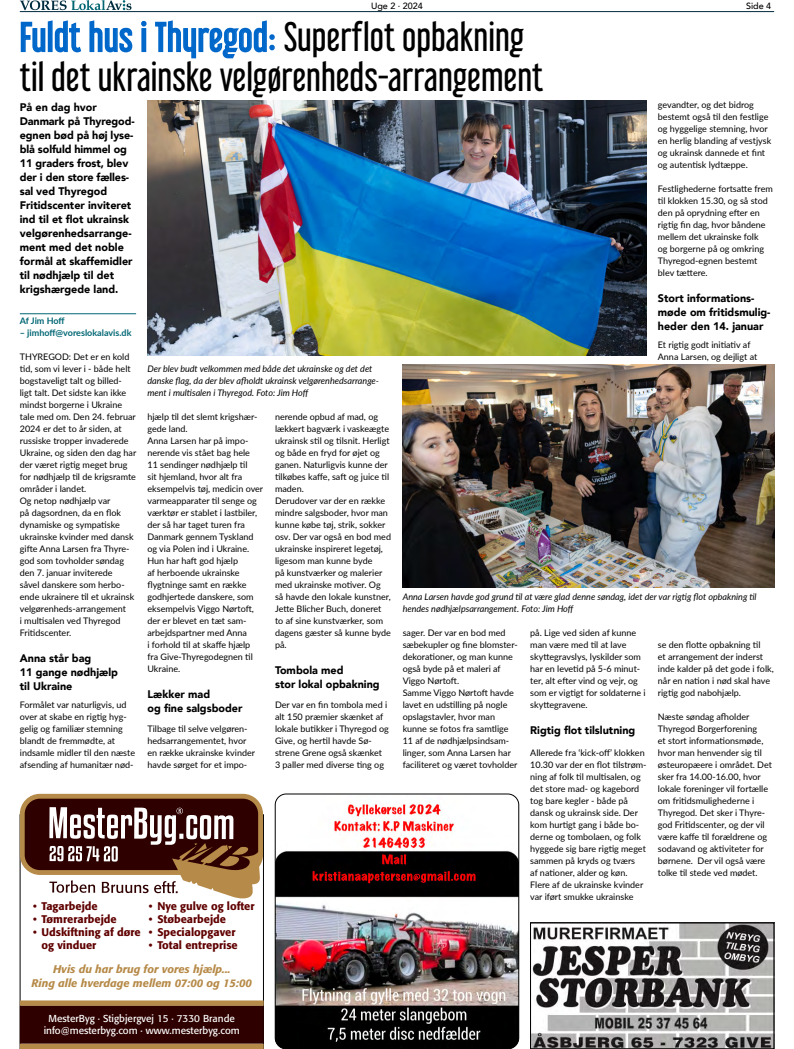
<style>
.page{position:relative;width:794px;height:1049px;background:#fff}
.page>*{position:absolute;margin:0;border:0;box-sizing:border-box;transform-origin:0 0}
.t1{font:36.7px/39.8px "Libel Suit Rg";color:#000}
.t2{font:900 11px/14px "Avenir";color:#000}
.t3{font:500 11px/13px "Formata";color:#600000}
.t4{font:italic 500 11px/14px "Formata";color:#b68a48;text-align:center}
.t5{font:10px/12px "Formata";color:#fff;text-align:center}
.t6{font:9px/12px "Lato";color:#000}
.t7{font:italic 9px/12px "Lato";color:#000}
.t8{font:700 9px "Lato";color:#006774}
.t9{font:500 9px "Avenir";color:#000}
.s1{color:#0067ca}
</style>
<div class="page">
<svg style="left:20px;top:0;width:111px;height:10px"></svg>
<hr style="left:20px;top:11px;width:754px;height:1px;background:#002a3e">
<svg style="left:20px;top:1000px;width:244px;height:49px;background:#4e2113"></svg>
<svg style="left:20px;top:794px;width:243px;height:105px"></svg>
<img style="left:532px;top:925px;width:240px;height:122px">
<div style="left:530px;top:923px;width:244px;height:126px;border:1px solid #000"></div>
<img style="left:275px;top:794px;width:244px;height:255px">
<div style="left:275px;top:794px;width:244px;height:255px;border:1px solid #000;border-radius:11px"></div>
<hr style="left:20px;top:313px;width:116px;height:1px;background:#006774">
<img style="left:147px;top:100px;width:499px;height:255px">
<img style="left:403px;top:365px;width:371px;height:223px">
<p class="t9" style="left:371px;top:-2px;width:53px">Uge 2 · 2024</p>
<p class="t9" style="left:746px;top:-2px;width:27px">Side 4</p>
<h1 class="t1" style="left:20px;top:13px;width:525px"><span class="s1">Fuldt hus i Thyregod:</span> Superflot opbakning til det ukrainske velgørenheds-arrangement</h1>
<p class="t2" style="left:20px;top:100px;width:116px">På en dag hvor<br>Danmark på Thyregod&shy;egnen bød på høj lyse&shy;blå solfuld himmel og<br>11 graders frost, blev der i den store fælles&shy;sal ved Thyregod<br>Fritidscenter inviteret ind til et flot ukrainsk velgørenhedsarrange&shy;ment med det noble formål at skaffemidler til nødhjælp til det krigshærgede land.</p>
<p class="t8" style="left:20px;top:314px;width:46px">Af Jim Hoff</p>
<p class="t8" style="left:20px;top:326px;width:113px">– jimhoff@voreslokalavis.dk</p>
<p class="t6" style="left:20px;top:350px;width:118px">THYREGOD: Det er en kold tid, som vi lever i - både helt bogstaveligt talt og billed&shy;ligt talt. Det sidste kan ikke mindst borgerne i Ukraine tale med om. Den 24. februar<br>2024 er det to år siden, at russiske tropper invaderede<br>Ukraine, og siden den dag har der været rigtig meget brug for nødhjælp til de krigsramte områder i landet.<br>Og netop nødhjælp var<br>på dagsordnen, da en flok dynamiske og sympatiske ukrainske kvinder med dansk gifte Anna Larsen fra Thyre&shy;god som tovholder søndag den 7. januar inviterede<br>såvel danskere som herbo&shy;ende ukrainere til et ukrainsk velgørenheds-arrangement<br>i multisalen ved Thyregod<br>Fritidscenter.</p>
<p class="t2" style="left:20px;top:651px;width:100px">Anna står bag<br>11 gange nødhjælp til Ukraine</p>
<p class="t6" style="left:20px;top:698px;width:117px">Formålet var naturligvis, ud over at skabe en rigtig hyg&shy;gelig og familiær stemning blandt de fremmødte, at indsamle midler til den næste afsending af humanitær nød-</p>
<p class="t7" style="left:147px;top:362px;width:233px">Der blev budt velkommen med både det ukrainske og det det danske flag, da der blev afholdt ukrainsk velgørenhedsarrange&shy;ment i multisalen i Thyregod. Foto: Jim Hoff</p>
<p class="t6" style="left:147px;top:410px;width:117px">hjælp til det slemt krigshær&shy;gede land.<br>Anna Larsen har på impo&shy;nerende vis stået bag hele<br>11 sendinger nødhjælp til<br>sit hjemland, hvor alt fra eksempelvis tøj, medicin over varmeapparater til senge og værktør er stablet i lastbiler, der så har taget turen fra<br>Danmark gennem Tyskland og via Polen ind i Ukraine.<br>Hun har haft god hjælp<br>af herboende ukrainske flygtninge samt en række godhjertede danskere, som eksempelvis Viggo Nørtoft, der er blevet en tæt sam&shy;arbejdspartner med Anna<br>i forhold til at skaffe hjælp fra Give-Thyregodegnen til<br>Ukraine.</p>
<p class="t2" style="left:147px;top:687px;width:97px">Lækker mad<br>og fine salgsboder</p>
<p class="t6" style="left:147px;top:722px;width:109px">Tilbage til selve velgøren&shy;hedsarrangementet, hvor en række ukrainske kvinder havde sørget for et impo-</p>
<p class="t6" style="left:275px;top:410px;width:118px">nerende opbud af mad, og lækkert bagværk i vaskeægte ukrainsk stil og tilsnit. Herligt og både en fryd for øjet og ganen. Naturligvis kunne der tilkøbes kaffe, saft og juice til maden.<br>Derudover var der en række mindre salgsboder, hvor man kunne købe tøj, strik, sokker osv. Der var også en bod med ukrainske inspireret legetøj, ligesom man kunne byde<br>på kunstværker og malerier med ukrainske motiver. Og så havde den lokale kunstner,<br>Jette Blicher Buch, doneret to af sine kunstværker, som dagens gæster så kunne byde på.</p>
<p class="t2" style="left:275px;top:663px;width:106px">Tombola med<br>stor lokal opbakning</p>
<p class="t6" style="left:275px;top:698px;width:115px">Der var en fin tombola med i alt 150 præmier skænket af lokale butikker i Thyregod og<br>Give, og hertil havde Sø&shy;strene Grene også skænket<br>3 paller med diverse ting og</p>
<p class="t3" style="left:33px;top:900px;width:66px">• Tagarbejde</p>
<p class="t3" style="left:33px;top:913px;width:85px">• Tømrerarbejde</p>
<p class="t3" style="left:42px;top:926px;width:101px;text-indent:-9px">• Udskiftning af døre og vinduer</p>
<p class="t3" style="left:149px;top:900px;width:107px">• Nye gulve og lofter</p>
<p class="t3" style="left:149px;top:913px;width:79px">• Støbearbejde</p>
<p class="t3" style="left:149px;top:926px;width:88px">• Specialopgaver</p>
<p class="t3" style="left:149px;top:939px;width:90px">• Total entreprise</p>
<p class="t4" style="left:32px;top:962px;width:222px">Hvis du har brug for vores hjælp...<br>Ring alle hverdage mellem 07:00 og 15:00</p>
<p class="t5" style="left:44px;top:1012px;width:198px">MesterByg · Stigbjergvej 15 · 7330 Brande info@mesterbyg.com · www.mesterbyg.com</p>
<p class="t6" style="left:658px;top:98px;width:115px">gevandter, og det bidrog bestemt også til den festlige og hyggelige stemning, hvor en herlig blanding af vestjysk og ukrainsk dannede et fint og autentisk lydtæppe.</p>
<p class="t6" style="left:658px;top:182px;width:116px">Festlighederne fortsatte frem til klokken 15.30, og så stod den på oprydning efter en rigtig fin dag, hvor båndene mellem det ukrainske folk<br>og borgerne på og omkring<br>Thyregod-egnen bestemt blev tættere.</p>
<p class="t2" style="left:658px;top:291px;width:114px">Stort informations&shy;møde om fritidsmulig&shy;heder den 14. januar</p>
<p class="t6" style="left:658px;top:338px;width:101px">Et rigtig godt initiativ af<br>Anna Larsen, og dejligt at</p>
<p class="t7" style="left:403px;top:590px;width:355px">Anna Larsen havde god grund til at være glad denne søndag, idet der var rigtig flot opbakning til hendes nødhjælpsarrangement. Foto: Jim Hoff</p>
<p class="t6" style="left:403px;top:626px;width:117px">sager. Der var en bod med sæbekupler og fine blomster&shy;dekorationer, og man kunne også byde på et maleri af<br>Viggo Nørtoft.<br>Samme Viggo Nørtoft havde lavet en udstilling på nogle opslagstavler, hvor man kunne se fotos fra samtlige<br>11 af de nødhjælpsindsam&shy;linger, som Anna Larsen har faciliteret og været tovholder</p>
<p class="t6" style="left:530px;top:626px;width:117px">på. Lige ved siden af kunne man være med til at lave skyttegravslys, lyskilder som har en levetid på 5-6 minut&shy;ter, alt efter vind og vejr, og som er vigtigt for soldaterne i skyttegravene.</p>
<p class="t2" style="left:530px;top:723px;width:107px">Rigtig flot tilslutning</p>
<p class="t6" style="left:530px;top:746px;width:118px">Allerede fra ‘kick-off’ klokken<br>10.30 var der en flot tilstrøm&shy;ning af folk til multisalen, og det store mad- og kagebord tog bare kegler - både på dansk og ukrainsk side. Der kom hurtigt gang i både bo&shy;derne og tombolaen, og folk hyggede sig bare rigtig meget sammen på kryds og tværs<br>af nationer, alder og køn.<br>Flere af de ukrainske kvinder var iført smukke ukrainske</p>
<p class="t6" style="left:658px;top:638px;width:117px">se den flotte opbakning til<br>et arrangement der inderst inde kalder på det gode i folk, når en nation i nød skal have rigtig god nabohjælp.</p>
<p class="t6" style="left:658px;top:710px;width:116px">Næste søndag afholder<br>Thyregod Borgerforening<br>et stort informationsmøde, hvor man henvender sig til østeuropæere i området. Det sker fra 14.00-16.00, hvor lokale foreninger vil fortælle om fritidsmulighederne i<br>Thyregod. Det sker i Thyre&shy;god Fritidscenter, og der vil være kaffe til forældrene og sodavand og aktiviteter for børnene. Der vil også være tolke til stede ved mødet.</p>
</div>
